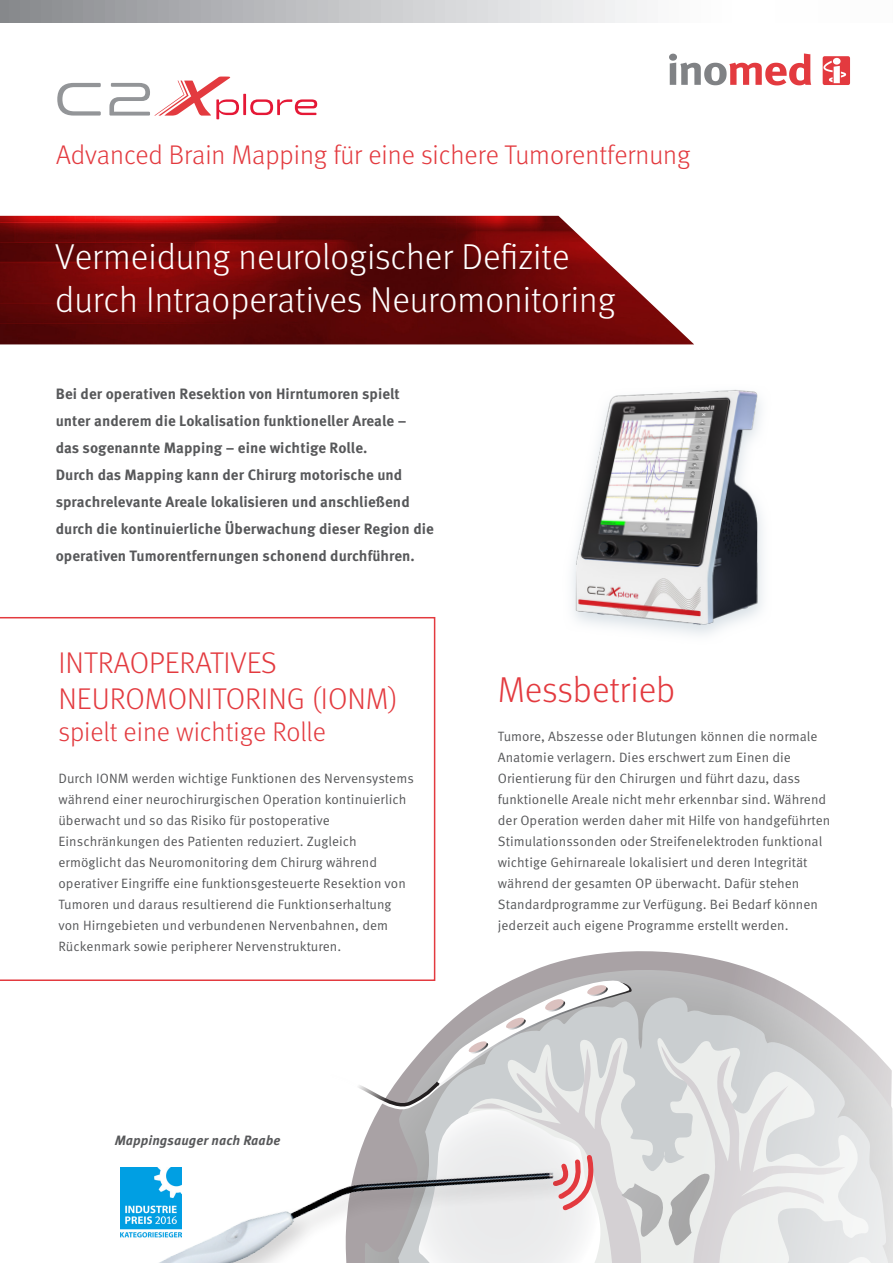
<style>
.page{position:relative;width:893px;height:1263px;background:#fff}
.page>*{position:absolute;margin:0;border:0;box-sizing:border-box;transform-origin:0 0}
.t1{font:300 36px/43.2px "Meta Pro";color:#fff}
.t2{font:300 36px "Meta Pro";letter-spacing:-.005em;color:#e33a3f}
.t3{font:300 30px/36px "Meta Pro";color:#e33a3f}
.t4{font:300 27px "Meta Pro";color:#e33a3f}
.t5{font:700 15px/27px "Meta Pro";letter-spacing:.005em;color:#57585a}
.t6{font:13.5px/21px "Meta Pro Norm";letter-spacing:.005em;color:#57585a}
.t7{font:italic 700 13.5px "Meta Pro";letter-spacing:.005em;color:#57585a}
</style>
<div class="page">
<div style="left:0;top:0;width:893px;height:23px;background:linear-gradient(to right,#909195,#fff)"></div>
<svg style="left:435px;top:950px;width:457px;height:313px"></svg>
<svg style="left:845px;top:1034px;width:33px;height:229px;background:#e2e2e3"></svg>
<img style="left:120px;top:1167px;width:205px;height:96px">
<svg style="left:325px;top:976px;width:520px;height:287px"></svg>
<svg style="left:57px;top:83px;width:44px;height:33px"></svg>
<hr style="left:243px;top:94px;width:3px;height:21px;background:#e51836">
<svg style="left:250px;top:99px;width:67px;height:16px"></svg>
<svg style="left:109px;top:76px;width:130px;height:43px"></svg>
<svg style="left:669px;top:53px;width:182px;height:33px"></svg>
<img style="left:0;top:216px;width:694px;height:128px">
<img style="left:572px;top:389px;width:191px;height:245px">
<svg style="left:0;top:617px;width:435px;height:364px"></svg>
<h3 class="t4" style="left:56px;top:136px;width:636px">Advanced Brain Mapping für eine sichere Tumorentfernung</h3>
<h1 class="t1" style="left:55px;top:233px;width:562px">Vermeidung neurologischer Defizite durch Intraoperatives Neuromonitoring</h1>
<p class="t5" style="left:56px;top:380px;width:380px">Bei der operativen Resektion von Hirntumoren spielt unter anderem die Lokalisation funktioneller Areale –<br>das sogenannte Mapping – eine wichtige Rolle.<br>Durch das Mapping kann der Chirurg motorische und sprachrelevante Areale lokalisieren und anschließend durch die kontinuierliche Überwachung dieser Region die operativen Tumorentfernungen schonend durchführen.</p>
<h2 class="t3" style="left:58px;top:643px;width:341px">INTRAOPERATIVES<br>NEUROMONITORING (IONM)</h2>
<h3 class="t4" style="left:58px;top:712px;width:269px">spielt eine wichtige Rolle</h3>
<p class="t6" style="left:58px;top:767px;width:357px">Durch IONM werden wichtige Funktionen des Nervensystems während einer neurochirurgischen Operation kontinuierlich überwacht und so das Risiko für postoperative Einschränkungen des Patienten reduziert. Zugleich ermöglicht das Neuromonitoring dem Chirurg während operativer Eingriffe eine funktionsgesteuerte Resektion von Tumoren und daraus resultierend die Funktionserhaltung von Hirngebieten und verbundenen Nervenbahnen, dem Rückenmark sowie peripherer Nervenstrukturen.</p>
<h1 class="t2" style="left:498px;top:664px;width:179px">Messbetrieb</h1>
<p class="t6" style="left:498px;top:725px;width:334px">Tumore, Abszesse oder Blutungen können die normale Anatomie verlagern. Dies erschwert zum Einen die Orientierung für den Chirurgen und führt dazu, dass funktionelle Areale nicht mehr erkennbar sind. Während der Operation werden daher mit Hilfe von handgeführten Stimulationssonden oder Streifenelektroden funktional wichtige Gehirnareale lokalisiert und deren Integrität während der gesamten OP überwacht. Dafür stehen Standardprogramme zur Verfügung. Bei Bedarf können jederzeit auch eigene Programme erstellt werden.</p>
<p class="t7" style="left:115px;top:1129px;width:167px">Mappingsauger nach Raabe</p>
</div>
